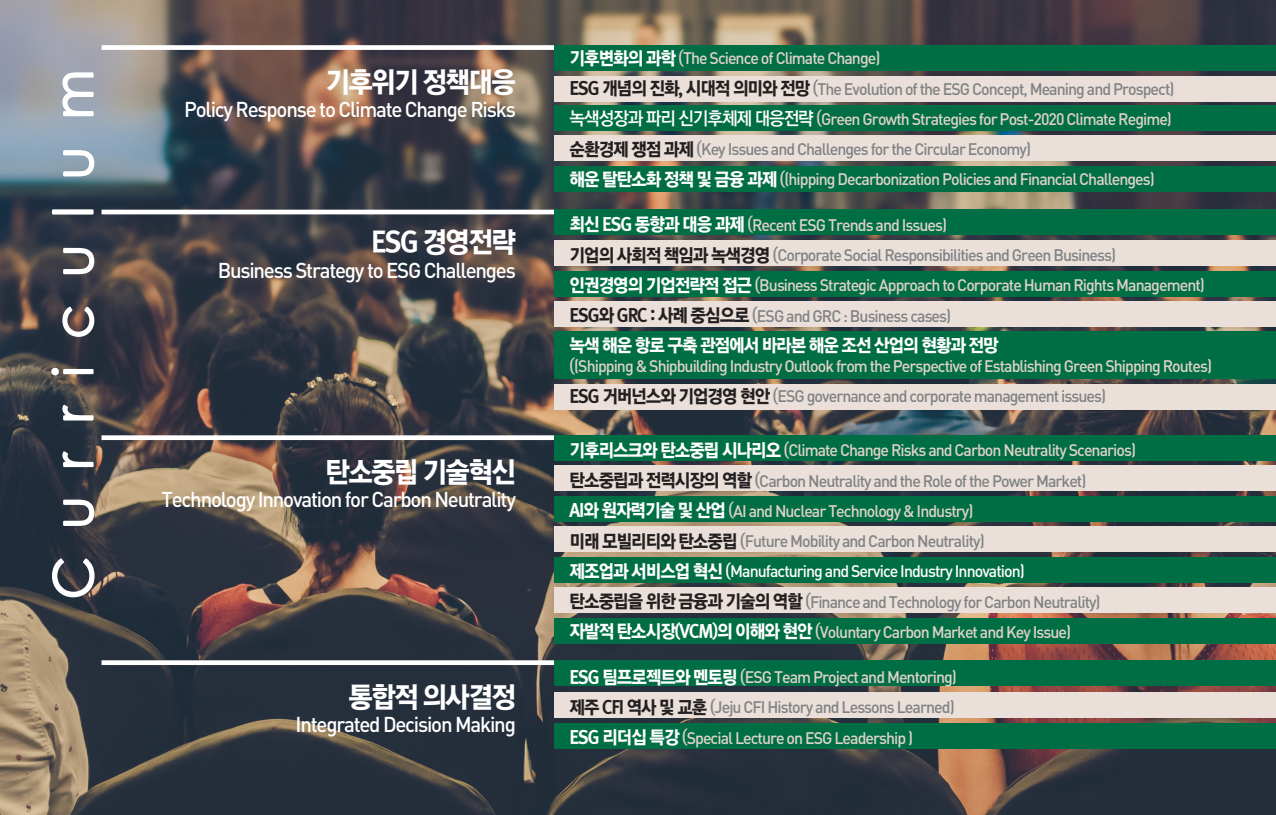
<style>
.page{position:relative;width:1276px;height:815px;background:#fff}
.page>*{position:absolute;margin:0;border:0;box-sizing:border-box;transform-origin:0 0}
.t1{font:54.38px "Century Gothic";letter-spacing:.515em;color:#fff}
.t2{font:28.38px "Rix Go H";letter-spacing:-.06em;color:#fff;scale:.96 1}
.t3{font:500 21.25px "DIN";letter-spacing:-.06em;color:#fff;scale:.96 1}
.t4{font:18px "Rix Go H";letter-spacing:-.06em;color:#fff;scale:.96 1}
.t5{font:500 16.62px "DIN";letter-spacing:-.06em;color:#e0d2c8;scale:.96 1}
.t6{font:500 16.62px "DIN";letter-spacing:-.06em;color:#808285;scale:.96 1}
.t7{font:500 16.62px "DIN";letter-spacing:-.06em;color:#fff;scale:.96 1}
.s1{font-family:"Rix Go H";font-weight:400;font-size:18px;color:#fff}
.s2{font-family:"Rix Go B";font-weight:400;font-size:18px}
.s3{font-family:"Rix Go H";font-weight:400;font-size:18px;color:#231f20}
.s4{font-family:"Rix Go B";font-weight:400;font-size:18px;color:#fff}
.s5{font-family:"Rix Go H";font-weight:400;font-size:18px}
</style>
<div class="page">
<img style="left:0;top:0;width:1276px;height:815px">
<svg style="left:51px;top:557px;width:44px;height:41px;background:#52565e"></svg>
<svg style="left:62px;top:499px;width:33px;height:28px"></svg>
<svg style="left:62px;top:450px;width:32px;height:18px"></svg>
<svg style="left:62px;top:403px;width:32px;height:18px"></svg>
<svg style="left:50px;top:367px;width:44px;height:9px"></svg>
<svg style="left:61px;top:305px;width:34px;height:33px"></svg>
<svg style="left:62px;top:247px;width:33px;height:28px"></svg>
<div style="left:52px;top:209px;width:42px;height:6px;border:2px solid #fff"></div>
<svg style="left:62px;top:149px;width:33px;height:28px"></svg>
<svg style="left:61px;top:72px;width:33px;height:45px"></svg>
<div style="left:102px;top:45px;width:1174px;height:5px;background:#fff"></div>
<hr style="left:102px;top:210px;width:1174px;height:4px;background:#fff">
<div style="left:102px;top:435px;width:1174px;height:5px;background:#fff"></div>
<div style="left:554px;top:76px;width:722px;height:25px;background:#eae0d9"></div>
<div style="left:554px;top:241px;width:722px;height:25px;background:#eae0d9"></div>
<div style="left:554px;top:136px;width:722px;height:25px;background:#eae0d9"></div>
<div style="left:554px;top:301px;width:722px;height:25px;background:#eae0d9"></div>
<div style="left:554px;top:588px;width:722px;height:25px;background:#eae0d9"></div>
<div style="left:554px;top:45px;width:722px;height:25px;background:#006e45"></div>
<div style="left:554px;top:210px;width:722px;height:25px;background:#006e45"></div>
<div style="left:554px;top:167px;width:722px;height:25px;background:#006e45"></div>
<div style="left:554px;top:331px;width:722px;height:48px;background:#006e45"></div>
<div style="left:554px;top:384px;width:722px;height:25px;background:#eae0d9"></div>
<div style="left:554px;top:557px;width:722px;height:25px;background:#006e45"></div>
<div style="left:554px;top:618px;width:722px;height:25px;background:#006e45"></div>
<div style="left:554px;top:106px;width:722px;height:25px;background:#006e45"></div>
<div style="left:554px;top:271px;width:722px;height:25px;background:#006e45"></div>
<div style="left:554px;top:466px;width:722px;height:25px;background:#eae0d9"></div>
<div style="left:554px;top:527px;width:722px;height:25px;background:#eae0d9"></div>
<div style="left:554px;top:435px;width:722px;height:25px;background:#006e45"></div>
<div style="left:554px;top:496px;width:722px;height:25px;background:#006e45"></div>
<div style="left:554px;top:692px;width:722px;height:25px;background:#eae0d9"></div>
<div style="left:554px;top:723px;width:722px;height:25px;background:#006e45"></div>
<div style="left:102px;top:660px;width:1174px;height:5px;background:#fff"></div>
<div style="left:554px;top:660px;width:722px;height:25px;background:#006e45"></div>
<p class="t1" style="left:35px;top:599px;width:531px;rotate:-90deg">Curriculum</p>
<p class="t2" style="left:325px;top:63px;width:200px">기후위기 정책대응</p>
<p class="t3" style="left:184px;top:96px;width:347px">Policy Response to Climate Change Risks</p>
<p class="t2" style="left:371px;top:223px;width:152px">ESG 경영전략</p>
<p class="t3" style="left:218px;top:256px;width:312px">Business Strategy to ESG Challenges</p>
<p class="t2" style="left:325px;top:453px;width:200px">탄소중립 기술혁신</p>
<p class="t3" style="left:162px;top:486px;width:370px">Technology Innovation for Carbon Neutrality</p>
<p class="t2" style="left:348px;top:678px;width:176px">통합적 의사결정</p>
<p class="t3" style="left:296px;top:711px;width:231px">Integrated Decision Making</p>
<p class="t5" style="left:569px;top:48px;width:325px"><span class="s1">기후변화의 과학</span> <span class="s2">(</span>The Science of Climate Change)</p>
<p class="t6" style="left:569px;top:78px;width:631px"><span class="s3">ESG 개념의 진화, 시대적 의미와 전망</span> <span class="s2">(</span>The Evolution of the ESG Concept, Meaning and Prospect)</p>
<p class="t5" style="left:569px;top:108px;width:629px"><span class="s4">녹색성장과 파리 신기후체제 대응전략</span> <span class="s2">(</span>Green Growth Strategies for Post-2020 Climate Regime)</p>
<p class="t6" style="left:569px;top:138px;width:482px"><span class="s3">순환경제 쟁점 과제</span> <span class="s2">(</span>Key Issues and Challenges for the Circular Economy)</p>
<p class="t5" style="left:569px;top:169px;width:611px"><span class="s1">해운 탈탄소화 정책 및 금융 과제</span> <span class="s2">(</span>(hipping Decarbonization Policies and Financial Challenges)</p>
<p class="t5" style="left:569px;top:214px;width:395px"><span class="s1">최신 ESG 동향과 대응 과제</span> <span class="s2">(</span>Recent ESG Trends and Issues)</p>
<p class="t6" style="left:569px;top:244px;width:571px"><span class="s3">기업의 사회적 책임과 녹색경영</span> <span class="s2">(</span>Corporate Social Responsibilities and Green Business)</p>
<p class="t5" style="left:569px;top:275px;width:663px"><span class="s1">인권경영의 기업전략적 접근</span> <span class="s2">(</span>Business Strategic Approach to Corporate Human Rights Management)</p>
<p class="t6" style="left:569px;top:305px;width:399px"><span class="s3">ESG와 GRC : 사례 중심으로</span> <span class="s2">(</span>ESG and GRC : Business cases)</p>
<p class="t4" style="left:569px;top:334px;width:448px">녹색 해운 항로 구축 관점에서 바라본 해운 조선 산업의 현황과 전망</p>
<p class="t5" style="left:569px;top:355px;width:671px"><span class="s2">(</span>(Shipping &amp; Shipbuilding Industry Outlook from the Perspective of Establishing Green Shipping Routes)</p>
<p class="t6" style="left:569px;top:386px;width:560px"><span class="s3">ESG 거버넌스와 기업경영 현안</span> <span class="s2">(</span>ESG governance and corporate management issues)</p>
<p class="t5" style="left:569px;top:440px;width:591px"><span class="s1">기후리스크와 탄소중립 시나리오</span> <span class="s2">(</span>Climate Change Risks and Carbon Neutrality Scenarios)</p>
<p class="t6" style="left:569px;top:470px;width:540px"><span class="s3">탄소중립과 전력시장의 역할</span> <span class="s2">(</span>Carbon Neutrality and the Role of the Power Market)</p>
<p class="t5" style="left:569px;top:500px;width:422px"><span class="s1">AI와 원자력기술 및 산업</span> <span class="s2">(</span>AI and Nuclear Technology &amp; Industry)</p>
<p class="t6" style="left:569px;top:530px;width:434px"><span class="s3">미래 모빌리티와 탄소중립</span> <span class="s2">(</span>Future Mobility and Carbon Neutrality)</p>
<p class="t7" style="left:569px;top:561px;width:476px"><span class="s5">제조업과 서비스업 혁신</span> <span class="s2">(</span>Manufacturing and Service Industry Innovation)</p>
<p class="t6" style="left:569px;top:591px;width:555px"><span class="s3">탄소중립을 위한 금융과 기술의 역할</span> <span class="s2">(</span>Finance and Technology for Carbon Neutrality)</p>
<p class="t5" style="left:569px;top:621px;width:524px"><span class="s1">자발적 탄소시장(VCM)의 이해와 현안</span> <span class="s2">(</span>Voluntary Carbon Market and Key Issue)</p>
<p class="t5" style="left:569px;top:666px;width:405px"><span class="s1">ESG 팀프로젝트와 멘토링</span> <span class="s2">(</span>ESG Team Project and Mentoring)</p>
<p class="t6" style="left:569px;top:697px;width:403px"><span class="s3">제주 CFI 역사 및 교훈</span> <span class="s2">(</span>Jeju CFI History and Lessons Learned)</p>
<p class="t5" style="left:569px;top:727px;width:359px"><span class="s1">ESG 리더십 특강</span> <span class="s2">(</span>Special Lecture on ESG Leadership )</p>
</div>
